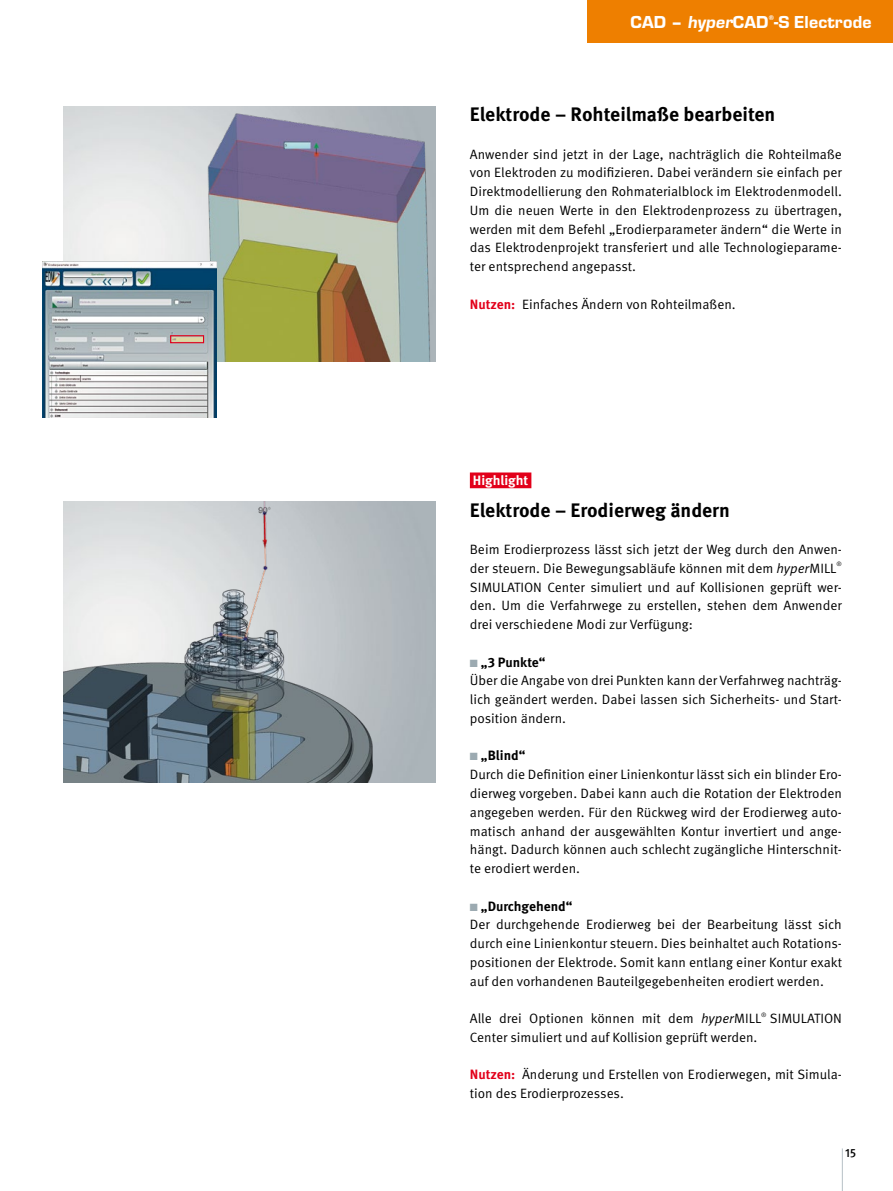
<style>
.page{position:relative;width:893px;height:1191px;background:#fff}
.page>*{position:absolute;margin:0;border:0;box-sizing:border-box;transform-origin:0 0}
.t1{font:700 19.5px "Meta Pro";color:#000}
.t2{font:800 18px "Eurostile T";letter-spacing:.01em;color:#fff}
.t3{font:13.5px/18.8px "Meta Pro";color:#000}
.t4{font:700 13.5px "Meta Pro";color:#fff}
.t5{font:500 12px "Meta Pro";color:#000}
.t6{font:800 7.05px "Eurostile T";color:#fff}
.t7{font:6.15px "Meta Pro";color:#000}
.s1{font-weight:700;color:#e2001a}
.s2{font-style:italic}
.s3{color:#9caab1}
.s4{font-weight:700}
</style>
<div class="page">
<hr style="left:842px;top:1148px;width:1px;height:43px;background:#b6c0c6">
<div style="left:587px;top:0;width:306px;height:43px;background:#ee7f00"></div>
<div style="left:470px;top:472px;width:61px;height:16px;background:#e2001a"></div>
<img style="left:198px;top:106px;width:238px;height:255px">
<img style="left:43px;top:262px;width:174px;height:155px">
<div style="left:170px;top:335px;width:34px;height:8px;border:1px solid #e2001a"></div>
<img style="left:64px;top:502px;width:326px;height:280px">
<p class="t6" style="left:769px;top:13px;width:7px">®</p>
<h2 class="t2" style="left:631px;top:12px;width:243px">CAD – hyperCAD -S Electrode</h2>
<h1 class="t1" style="left:470px;top:102px;width:307px">Elektrode – Rohteilmaße bearbeiten</h1>
<p class="t3" style="left:470px;top:145px;width:374px;text-align:justify">Anwender sind jetzt in der Lage, nachträglich die Rohteilmaße von Elektroden zu modifizieren. Dabei verändern sie einfach per Direktmodellierung den Rohmaterialblock im Elektrodenmodell.<br>Um die neuen Werte in den Elektrodenprozess zu übertragen, werden mit dem Befehl „Erodierparameter ändern“ die Werte in das Elektrodenprojekt transferiert und alle Technologieparame&shy;ter entsprechend angepasst.</p>
<p class="t3" style="left:470px;top:295px;width:267px"><span class="s1">Nutzen:</span> Einfaches Ändern von Rohteilmaßen.</p>
<p class="t4" style="left:473px;top:471px;width:57px">Highlight</p>
<h1 class="t1" style="left:470px;top:497px;width:262px">Elektrode – Erodierweg ändern</h1>
<p class="t3" style="left:470px;top:540px;width:374px">Beim Erodierprozess lässt sich jetzt der Weg durch den Anwen&shy;der steuern. Die Bewegungsabläufe können mit dem <span class="s2">hyper</span>MILL</p>
<p class="t7" style="left:837px;top:560px;width:7px">®</p>
<p class="t3" style="left:470px;top:578px;width:374px;text-align:justify">SIMULATION Center simuliert und auf Kollisionen geprüft wer&shy;den. Um die Verfahrwege zu erstellen, stehen dem Anwender drei verschiedene Modi zur Verfügung:</p>
<p class="t3" style="left:470px;top:653px;width:374px"><span class="s3">■</span> <span class="s4">„3 Punkte“<br></span>Über die Angabe von drei Punkten kann der Verfahrweg nachträg&shy;lich geändert werden. Dabei lassen sich Sicherheits- und Start&shy;position ändern.</p>
<p class="t3" style="left:470px;top:746px;width:374px"><span class="s3">■</span> <span class="s4">„Blind“<br></span>Durch die Definition einer Linienkontur lässt sich ein blinder Ero&shy;dierweg vorgeben. Dabei kann auch die Rotation der Elektroden angegeben werden. Für den Rückweg wird der Erodierweg auto&shy;matisch anhand der ausgewählten Kontur invertiert und ange&shy;hängt. Dadurch können auch schlecht zugängliche Hinterschnit&shy;te erodiert werden.</p>
<p class="t3" style="left:470px;top:896px;width:374px"><span class="s3">■</span> <span class="s4">„Durchgehend“<br></span>Der durchgehende Erodierweg bei der Bearbeitung lässt sich durch eine Linienkontur steuern. Dies beinhaltet auch Rotations&shy;positionen der Elektrode. Somit kann entlang einer Kontur exakt auf den vorhandenen Bauteilgegebenheiten erodiert werden.</p>
<p class="t3" style="left:470px;top:1009px;width:293px">Alle drei Optionen können mit dem <span class="s2">hyper</span>MILL</p>
<p class="t7" style="left:761px;top:1010px;width:7px">®</p>
<p class="t3" style="left:770px;top:1009px;width:74px">SIMULATION</p>
<p class="t3" style="left:470px;top:1028px;width:289px">Center simuliert und auf Kollision geprüft werden.</p>
<p class="t3" style="left:470px;top:1065px;width:372px"><span class="s1">Nutzen:</span> Änderung und Erstellen von Erodierwegen, mit Simula&shy;tion des Erodierprozesses.</p>
<p class="t5" style="left:845px;top:1145px;width:13px">15</p>
</div>
